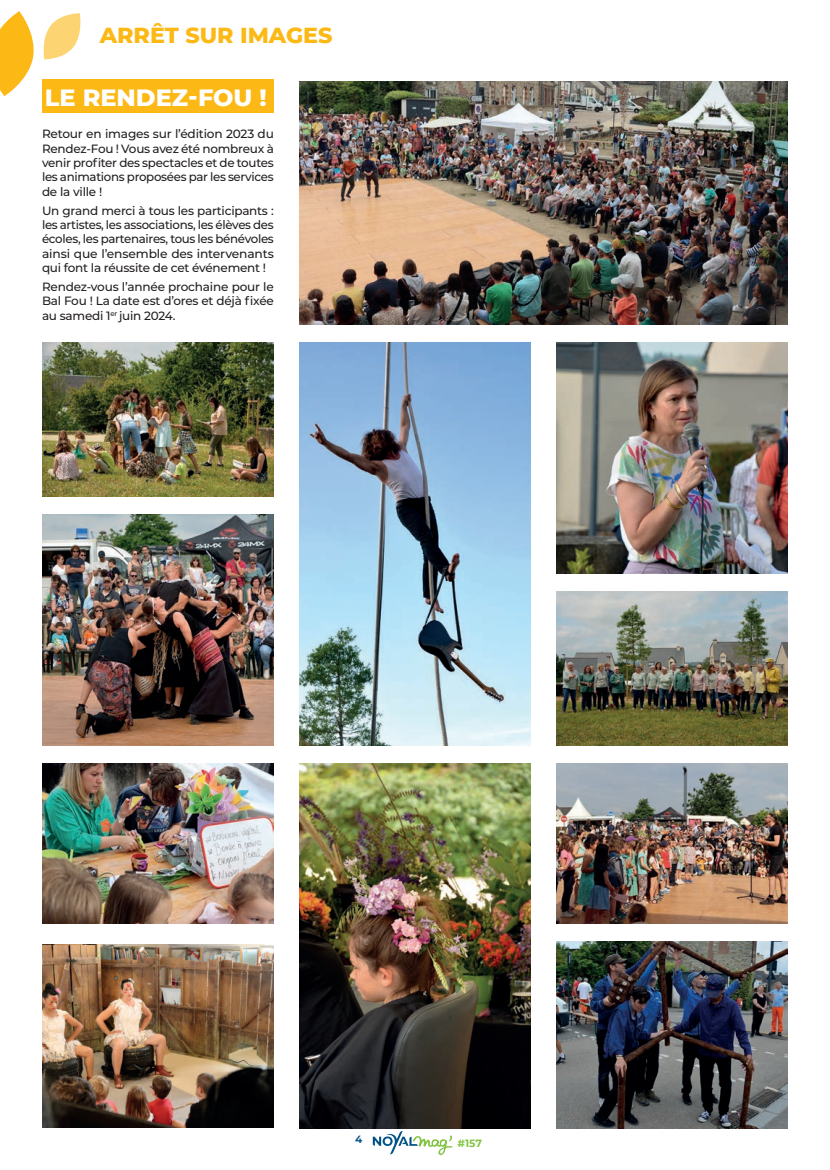
<style>
.page{position:relative;width:830px;height:1170px;background:#fff}
.page>*{position:absolute;margin:0;border:0;box-sizing:border-box;transform-origin:0 0}
.t1{font:800 24px "Montserrat";color:#fff}
.t2{font:800 22.2px "Montserrat";color:#fcb814}
.t3{font:500 12px/14.4px "Montserrat";letter-spacing:-.02em;color:#231f20;text-align:justify}
.t4{font:700 10.5px "Montserrat";color:#81c342}
.t5{font:700 10.5px "Montserrat";color:#0d5a8b}
</style>
<div class="page">
<svg style="left:372px;top:1131px;width:80px;height:23px"></svg>
<svg style="left:0;top:11px;width:83px;height:85px"></svg>
<img style="left:43px;top:342px;width:231px;height:154px">
<img style="left:43px;top:763px;width:231px;height:160px">
<img style="left:556px;top:342px;width:231px;height:232px">
<img style="left:556px;top:591px;width:231px;height:154px">
<img style="left:42px;top:514px;width:232px;height:231px">
<div style="left:43px;top:80px;width:231px;height:33px;background:#fcb814"></div>
<img style="left:299px;top:82px;width:488px;height:242px">
<img style="left:43px;top:944px;width:231px;height:183px">
<img style="left:556px;top:941px;width:231px;height:187px">
<img style="left:299px;top:342px;width:231px;height:403px">
<img style="left:556px;top:763px;width:231px;height:160px">
<img style="left:299px;top:763px;width:231px;height:365px">
<h2 class="t2" style="left:100px;top:18px;width:234px">ARRÊT SUR IMAGES</h2>
<h1 class="t1" style="left:45px;top:80px;width:223px">LE RENDEZ-FOU !</h1>
<p class="t3" style="left:42px;top:126px;width:233px">Retour en images sur l’édition 2023 du Rendez-Fou ! Vous avez été nombreux à venir profiter des spectacles et de toutes les animations proposées par les services de la ville !</p>
<p class="t3" style="left:42px;top:202px;width:233px">Un grand merci à tous les participants : les artistes, les associations, les élèves des écoles, les partenaires, tous les bénévoles ainsi que l’ensemble des intervenants qui font la réussite de cet événement !</p>
<p class="t3" style="left:42px;top:279px;width:233px">Rendez-vous l’année prochaine pour le Bal Fou ! La date est d’ores et déjà fixée au samedi 1<sup>er</sup> juin 2024.</p>
<p class="t5" style="left:355px;top:1131px;width:9px">4</p>
<p class="t4" style="left:457px;top:1135px;width:26px">#157</p>
</div>
